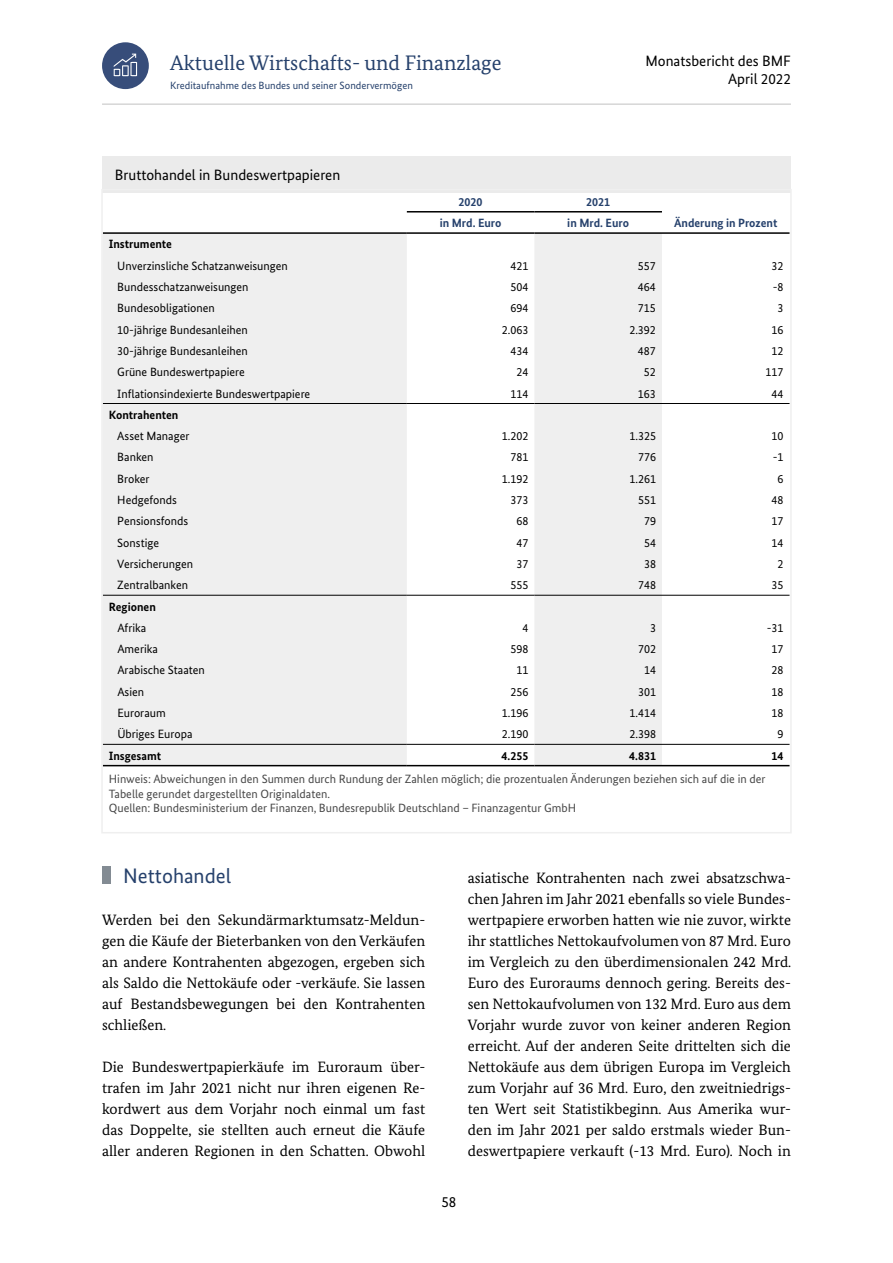
<style>
.page{position:relative;width:893px;height:1263px;background:#fff}
.page>*{position:absolute;margin:0;border:0;box-sizing:border-box;transform-origin:0 0}
.t1{font:21px "Bundes Serif";color:#26416c}
.t2{font:21px "Bundes Sans";color:#26416c}
.t3{font:15px/21px "Bundes Serif";color:#000;text-align:justify}
.t4{font:15px/18px "Bundes Sans";color:#000;text-align:right}
.t5{font:12px "Bundes Sans";color:#000}
.t6{font:12px/14.4px "Bundes Sans";color:#484848}
.t7{font:700 12px "Bundes Sans";color:#000}
.t8{font:700 12px "Bundes Sans";color:#26416c}
.t9{font:10.5px "Bundes Sans";color:#26416c}
</style>
<div class="page">
<hr style="left:102px;top:103px;width:689px;height:2px;background:#d6d6d6">
<div style="left:102px;top:156px;width:689px;height:36px;background:#ebebeb"></div>
<svg style="left:104px;top:234px;width:558px;height:531px;fill:#efefef"></svg>
<hr style="left:407px;top:211px;width:127px;height:2px;background:#000">
<hr style="left:534px;top:211px;width:128px;height:2px;background:#000">
<hr style="left:407px;top:403px;width:127px;height:1px;background:#000">
<hr style="left:534px;top:403px;width:128px;height:1px;background:#000">
<hr style="left:662px;top:403px;width:127px;height:1px;background:#000">
<hr style="left:407px;top:595px;width:127px;height:1px;background:#000">
<hr style="left:534px;top:595px;width:128px;height:1px;background:#000">
<hr style="left:662px;top:595px;width:127px;height:1px;background:#000">
<hr style="left:103px;top:403px;width:304px;height:1px;background:#000">
<hr style="left:103px;top:595px;width:304px;height:1px;background:#000">
<hr style="left:103px;top:744px;width:304px;height:1px;background:#000">
<hr style="left:407px;top:744px;width:127px;height:1px;background:#000">
<hr style="left:534px;top:744px;width:128px;height:1px;background:#000">
<hr style="left:662px;top:744px;width:127px;height:1px;background:#000">
<hr style="left:103px;top:765px;width:304px;height:1px;background:#000">
<hr style="left:407px;top:765px;width:127px;height:1px;background:#000">
<hr style="left:534px;top:765px;width:128px;height:1px;background:#000">
<hr style="left:662px;top:765px;width:127px;height:1px;background:#000">
<hr style="left:103px;top:232px;width:304px;height:2px;background:#000">
<hr style="left:407px;top:232px;width:127px;height:2px;background:#000">
<hr style="left:534px;top:232px;width:128px;height:2px;background:#000">
<hr style="left:662px;top:232px;width:127px;height:2px;background:#000">
<div style="left:102px;top:866px;width:9px;height:18px;background:#838b93"></div>
<div style="left:102px;top:42px;width:47px;height:47px;background:#374d7a;border-radius:50%"></div>
<svg style="left:114px;top:54px;width:23px;height:22px"></svg>
<h1 class="t1" style="left:170px;top:50px;width:333px">Aktuelle Wirtschafts- und Finanzlage</h1>
<p class="t9" style="left:170px;top:79px;width:244px">Kreditaufnahme des Bundes und seiner Sondervermögen</p>
<p class="t4" style="left:115px;top:166px;width:227px">Bruttohandel in Bundeswertpapieren</p>
<p class="t4" style="left:645px;top:51px;width:147px">Monatsbericht des BMF<br>April 2022</p>
<p class="t8" style="left:459px;top:194px;width:25px">2020</p>
<p class="t8" style="left:586px;top:194px;width:25px">2021</p>
<p class="t8" style="left:440px;top:216px;width:63px">in Mrd. Euro</p>
<p class="t8" style="left:567px;top:216px;width:63px">in Mrd. Euro</p>
<p class="t8" style="left:674px;top:216px;width:105px">Änderung in Prozent</p>
<p class="t7" style="left:109px;top:237px;width:65px">Instrumente</p>
<p class="t5" style="left:117px;top:258px;width:172px">Unverzinsliche Schatzanweisungen</p>
<p class="t5" style="left:510px;top:258px;width:19px">421</p>
<p class="t5" style="left:638px;top:258px;width:19px">557</p>
<p class="t5" style="left:771px;top:258px;width:13px">32</p>
<p class="t5" style="left:117px;top:280px;width:133px">Bundesschatzanweisungen</p>
<p class="t5" style="left:510px;top:280px;width:19px">504</p>
<p class="t5" style="left:638px;top:280px;width:19px">464</p>
<p class="t5" style="left:773px;top:280px;width:12px">-8</p>
<p class="t5" style="left:117px;top:301px;width:99px">Bundesobligationen</p>
<p class="t5" style="left:510px;top:301px;width:19px">694</p>
<p class="t5" style="left:638px;top:301px;width:19px">715</p>
<p class="t5" style="left:777px;top:301px;width:7px">3</p>
<p class="t5" style="left:117px;top:322px;width:132px">10-jährige Bundesanleihen</p>
<p class="t5" style="left:502px;top:322px;width:28px">2.063</p>
<p class="t5" style="left:629px;top:322px;width:28px">2.392</p>
<p class="t5" style="left:771px;top:322px;width:13px">16</p>
<p class="t5" style="left:117px;top:343px;width:132px">30-jährige Bundesanleihen</p>
<p class="t5" style="left:510px;top:343px;width:19px">434</p>
<p class="t5" style="left:638px;top:343px;width:19px">487</p>
<p class="t5" style="left:771px;top:343px;width:13px">12</p>
<p class="t5" style="left:117px;top:365px;width:129px">Grüne Bundeswertpapiere</p>
<p class="t5" style="left:516px;top:365px;width:13px">24</p>
<p class="t5" style="left:644px;top:365px;width:13px">52</p>
<p class="t5" style="left:765px;top:365px;width:20px">117</p>
<p class="t5" style="left:117px;top:386px;width:194px">Inflationsindexierte Bundeswertpapiere</p>
<p class="t5" style="left:510px;top:386px;width:19px">114</p>
<p class="t5" style="left:638px;top:386px;width:19px">163</p>
<p class="t5" style="left:771px;top:386px;width:13px">44</p>
<p class="t7" style="left:109px;top:407px;width:71px">Kontrahenten</p>
<p class="t5" style="left:117px;top:429px;width:74px">Asset Manager</p>
<p class="t5" style="left:502px;top:429px;width:28px">1.202</p>
<p class="t5" style="left:629px;top:429px;width:28px">1.325</p>
<p class="t5" style="left:772px;top:429px;width:13px">10</p>
<p class="t5" style="left:117px;top:450px;width:38px">Banken</p>
<p class="t5" style="left:510px;top:450px;width:19px">781</p>
<p class="t5" style="left:638px;top:450px;width:19px">776</p>
<p class="t5" style="left:773px;top:450px;width:12px">-1</p>
<p class="t5" style="left:117px;top:471px;width:34px">Broker</p>
<p class="t5" style="left:502px;top:471px;width:28px">1.192</p>
<p class="t5" style="left:629px;top:471px;width:28px">1.261</p>
<p class="t5" style="left:778px;top:471px;width:7px">6</p>
<p class="t5" style="left:117px;top:493px;width:61px">Hedgefonds</p>
<p class="t5" style="left:510px;top:493px;width:19px">373</p>
<p class="t5" style="left:638px;top:493px;width:19px">551</p>
<p class="t5" style="left:772px;top:493px;width:13px">48</p>
<p class="t5" style="left:117px;top:514px;width:73px">Pensionsfonds</p>
<p class="t5" style="left:516px;top:514px;width:13px">68</p>
<p class="t5" style="left:644px;top:514px;width:13px">79</p>
<p class="t5" style="left:772px;top:514px;width:13px">17</p>
<p class="t5" style="left:117px;top:535px;width:43px">Sonstige</p>
<p class="t5" style="left:516px;top:535px;width:13px">47</p>
<p class="t5" style="left:644px;top:535px;width:13px">54</p>
<p class="t5" style="left:772px;top:535px;width:13px">14</p>
<p class="t5" style="left:117px;top:556px;width:77px">Versicherungen</p>
<p class="t5" style="left:516px;top:556px;width:13px">37</p>
<p class="t5" style="left:644px;top:556px;width:13px">38</p>
<p class="t5" style="left:778px;top:556px;width:7px">2</p>
<p class="t5" style="left:117px;top:578px;width:72px">Zentralbanken</p>
<p class="t5" style="left:510px;top:578px;width:19px">555</p>
<p class="t5" style="left:638px;top:578px;width:19px">748</p>
<p class="t5" style="left:772px;top:578px;width:13px">35</p>
<p class="t7" style="left:109px;top:599px;width:49px">Regionen</p>
<p class="t5" style="left:117px;top:620px;width:31px">Afrika</p>
<p class="t5" style="left:522px;top:620px;width:7px">4</p>
<p class="t5" style="left:650px;top:620px;width:7px">3</p>
<p class="t5" style="left:767px;top:620px;width:18px">-31</p>
<p class="t5" style="left:117px;top:642px;width:42px">Amerika</p>
<p class="t5" style="left:510px;top:642px;width:19px">598</p>
<p class="t5" style="left:638px;top:642px;width:19px">702</p>
<p class="t5" style="left:772px;top:642px;width:13px">17</p>
<p class="t5" style="left:117px;top:663px;width:89px">Arabische Staaten</p>
<p class="t5" style="left:516px;top:663px;width:13px">11</p>
<p class="t5" style="left:644px;top:663px;width:13px">14</p>
<p class="t5" style="left:772px;top:663px;width:13px">28</p>
<p class="t5" style="left:117px;top:684px;width:28px">Asien</p>
<p class="t5" style="left:510px;top:684px;width:19px">256</p>
<p class="t5" style="left:638px;top:684px;width:19px">301</p>
<p class="t5" style="left:772px;top:684px;width:13px">18</p>
<p class="t5" style="left:117px;top:706px;width:50px">Euroraum</p>
<p class="t5" style="left:502px;top:706px;width:28px">1.196</p>
<p class="t5" style="left:629px;top:706px;width:28px">1.414</p>
<p class="t5" style="left:772px;top:706px;width:13px">18</p>
<p class="t5" style="left:117px;top:727px;width:77px">Übriges Europa</p>
<p class="t5" style="left:502px;top:727px;width:28px">2.190</p>
<p class="t5" style="left:629px;top:727px;width:28px">2.398</p>
<p class="t5" style="left:778px;top:727px;width:7px">9</p>
<p class="t7" style="left:109px;top:748px;width:54px">Insgesamt</p>
<p class="t7" style="left:502px;top:748px;width:28px">4.255</p>
<p class="t7" style="left:629px;top:748px;width:28px">4.831</p>
<p class="t7" style="left:772px;top:748px;width:13px">14</p>
<p class="t6" style="left:109px;top:772px;width:658px">Hinweis: Abweichungen in den Summen durch Rundung der Zahlen möglich; die prozentualen Änderungen beziehen sich auf die in der<br>Tabelle gerundet dargestellten Originaldaten.<br>Quellen: Bundesministerium der Finanzen, Bundesrepublik Deutschland – Finanzagentur GmbH</p>
<h1 class="t2" style="left:123px;top:863px;width:109px">Nettohandel</h1>
<p class="t3" style="left:102px;top:909px;width:325px">Werden bei den Sekundärmarktumsatz-Meldun&shy;gen die Käufe der Bieterbanken von den Verkäufen an andere Kontrahenten abgezogen, ergeben sich als Saldo die Nettokäufe oder -verkäufe. Sie lassen auf Bestandsbewegungen bei den Kontrahenten schließen.</p>
<p class="t3" style="left:102px;top:1056px;width:325px">Die Bundeswertpapierkäufe im Euroraum über&shy;trafen im Jahr 2021 nicht nur ihren eigenen Re&shy;kordwert aus dem Vorjahr noch einmal um fast das Doppelte, sie stellten auch erneut die Käufe aller anderen Regionen in den Schatten. Obwohl</p>
<p class="t3" style="left:468px;top:867px;width:325px">asiatische Kontrahenten nach zwei absatzschwa&shy;chen Jahren im Jahr 2021 ebenfalls so viele Bundes&shy;wertpapiere erworben hatten wie nie zuvor, wirkte ihr stattliches Nettokaufvolumen von 87 Mrd. Euro im Vergleich zu den überdimensionalen 242 Mrd.<br>Euro des Euroraums dennoch gering. Bereits des&shy;sen Nettokaufvolumen von 132 Mrd. Euro aus dem Vorjahr wurde zuvor von keiner anderen Region erreicht. Auf der anderen Seite drittelten sich die Nettokäufe aus dem übrigen Europa im Vergleich zum Vorjahr auf 36 Mrd. Euro, den zweitniedrigs&shy;ten Wert seit Statistikbeginn. Aus Amerika wur&shy;den im Jahr 2021 per saldo erstmals wieder Bun&shy;deswertpapiere verkauft (-13 Mrd. Euro). Noch in</p>
<p class="t4" style="left:441px;top:1192px;width:16px">58</p>
</div>
